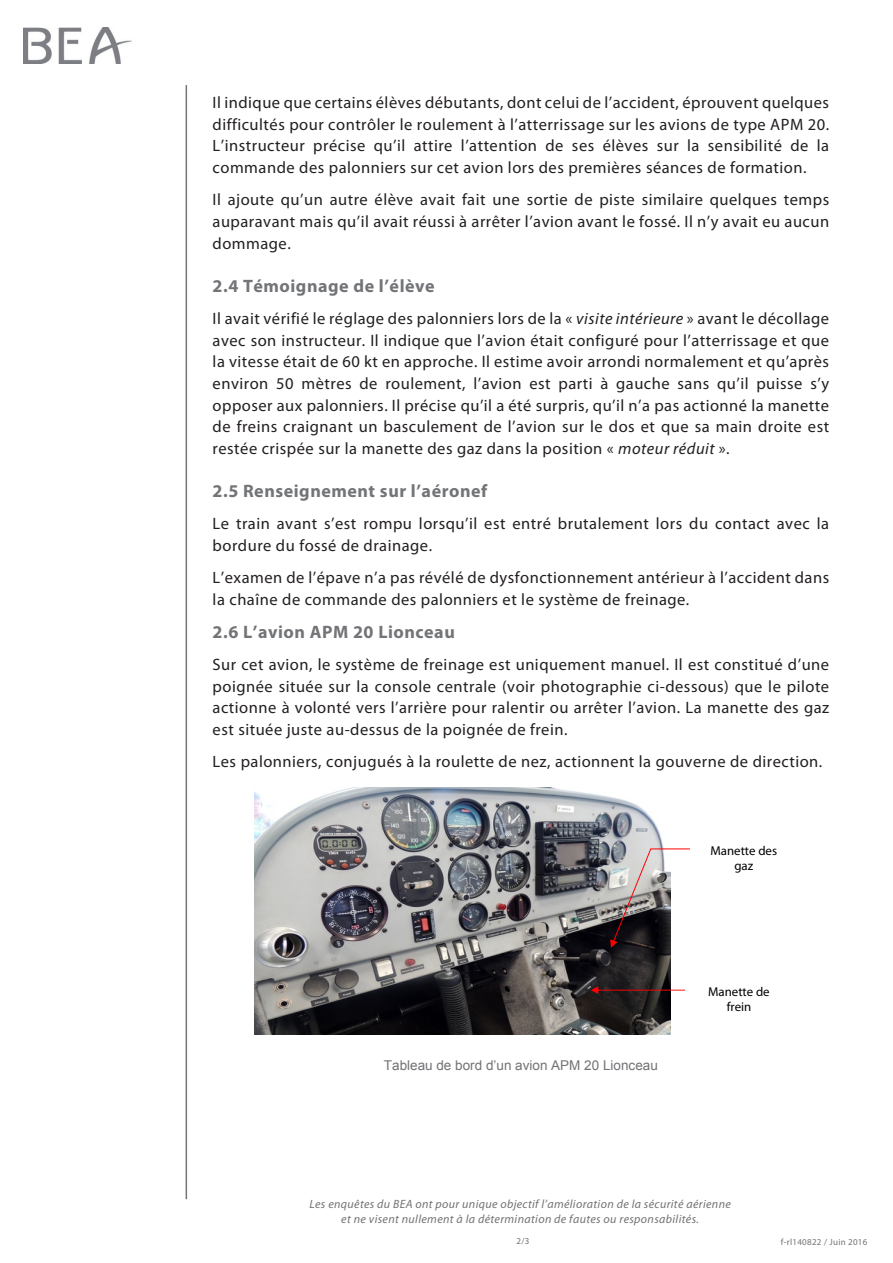
<style>
.page{position:relative;width:893px;height:1263px;background:#fff}
.page>*{position:absolute;margin:0;border:0;box-sizing:border-box;transform-origin:0 0}
.Titre_2{font:700 18px "Myriad Pro";letter-spacing:.03em;color:#727477}
.t1{font:16.5px/21.6px "Myriad Pro";letter-spacing:.03em;color:#231f20;text-align:justify}
.Légende{font:13.5px "Arial";color:#717275}
.t2{font:12.9px/15.5px "Myriad Pro";color:#000;text-align:center}
.t3{font:italic 12px/14.4px "Myriad Pro";letter-spacing:.03em;color:#717275;text-align:center}
.t4{font:9px "Myriad Pro";letter-spacing:.03em;color:#717275}
.s1{font-style:italic}
</style>
<div class="page">
<hr style="left:186px;top:85px;width:1px;height:1114px;background:#727477">
<img style="left:23px;top:28px;width:109px;height:36px">
<img style="left:254px;top:788px;width:416px;height:246px">
<svg style="left:610px;top:848px;width:80px;height:100px"></svg>
<svg style="left:591px;top:986px;width:94px;height:8px"></svg>
<p class="t1" style="left:213px;top:91px;width:618px">Il indique que certains élèves débutants, dont celui de l’accident, éprouvent quelques difficultés pour contrôler le roulement à l’atterrissage sur les avions de type APM 20.<br>L’instructeur précise qu’il attire l’attention de ses élèves sur la sensibilité de la commande des palonniers sur cet avion lors des premières séances de formation.</p>
<p class="t1" style="left:213px;top:189px;width:618px">Il ajoute qu’un autre élève avait fait une sortie de piste similaire quelques temps auparavant mais qu’il avait réussi à arrêter l’avion avant le fossé. Il n’y avait eu aucun dommage.</p>
<p class="Titre_2" style="left:213px;top:274px;width:224px">2.4 Témoignage de l’élève</p>
<p class="t1" style="left:213px;top:308px;width:618px">Il avait vérifié le réglage des palonniers lors de la « <span class="s1">visite intérieure</span> » avant le décollage avec son instructeur. Il indique que l’avion était configuré pour l’atterrissage et que la vitesse était de 60 kt en approche. Il estime avoir arrondi normalement et qu’après environ 50 mètres de roulement, l’avion est parti à gauche sans qu’il puisse s’y opposer aux palonniers. Il précise qu’il a été surpris, qu’il n’a pas actionné la manette de freins craignant un basculement de l’avion sur le dos et que sa main droite est restée crispée sur la manette des gaz dans la position « <span class="s1">moteur réduit</span> ».</p>
<p class="Titre_2" style="left:213px;top:479px;width:276px">2.5 Renseignement sur l’aéronef</p>
<p class="t1" style="left:213px;top:513px;width:618px">Le train avant s’est rompu lorsqu’il est entré brutalement lors du contact avec la bordure du fossé de drainage.</p>
<p class="t1" style="left:213px;top:567px;width:618px">L’examen de l’épave n’a pas révélé de dysfonctionnement antérieur à l’accident dans la chaîne de commande des palonniers et le système de freinage.</p>
<p class="Titre_2" style="left:213px;top:620px;width:244px">2.6 L’avion APM 20 Lionceau</p>
<p class="t1" style="left:213px;top:653px;width:618px">Sur cet avion, le système de freinage est uniquement manuel. Il est constitué d’une poignée située sur la console centrale (voir photographie ci-dessous) que le pilote actionne à volonté vers l’arrière pour ralentir ou arrêter l’avion. La manette des gaz est située juste au-dessus de la poignée de frein.</p>
<p class="t1" style="left:213px;top:750px;width:611px">Les palonniers, conjugués à la roulette de nez, actionnent la gouverne de direction.</p>
<p class="t2" style="left:711px;top:842px;width:68px">Manette des gaz</p>
<p class="Légende" style="left:384px;top:1056px;width:275px">Tableau de bord d’un avion APM 20 Lionceau</p>
<p class="t2" style="left:708px;top:983px;width:63px">Manette de frein</p>
<p class="t3" style="left:309px;top:1197px;width:423px">Les enquêtes du BEA ont pour unique objectif l’amélioration de la sécurité aérienne et ne visent nullement à la détermination de fautes ou responsabilités.</p>
<p class="t4" style="left:517px;top:1236px;width:14px">2/3</p>
<p class="t4" style="left:781px;top:1236px;width:88px">f-rl140822 / Juin 2016</p>
</div>
